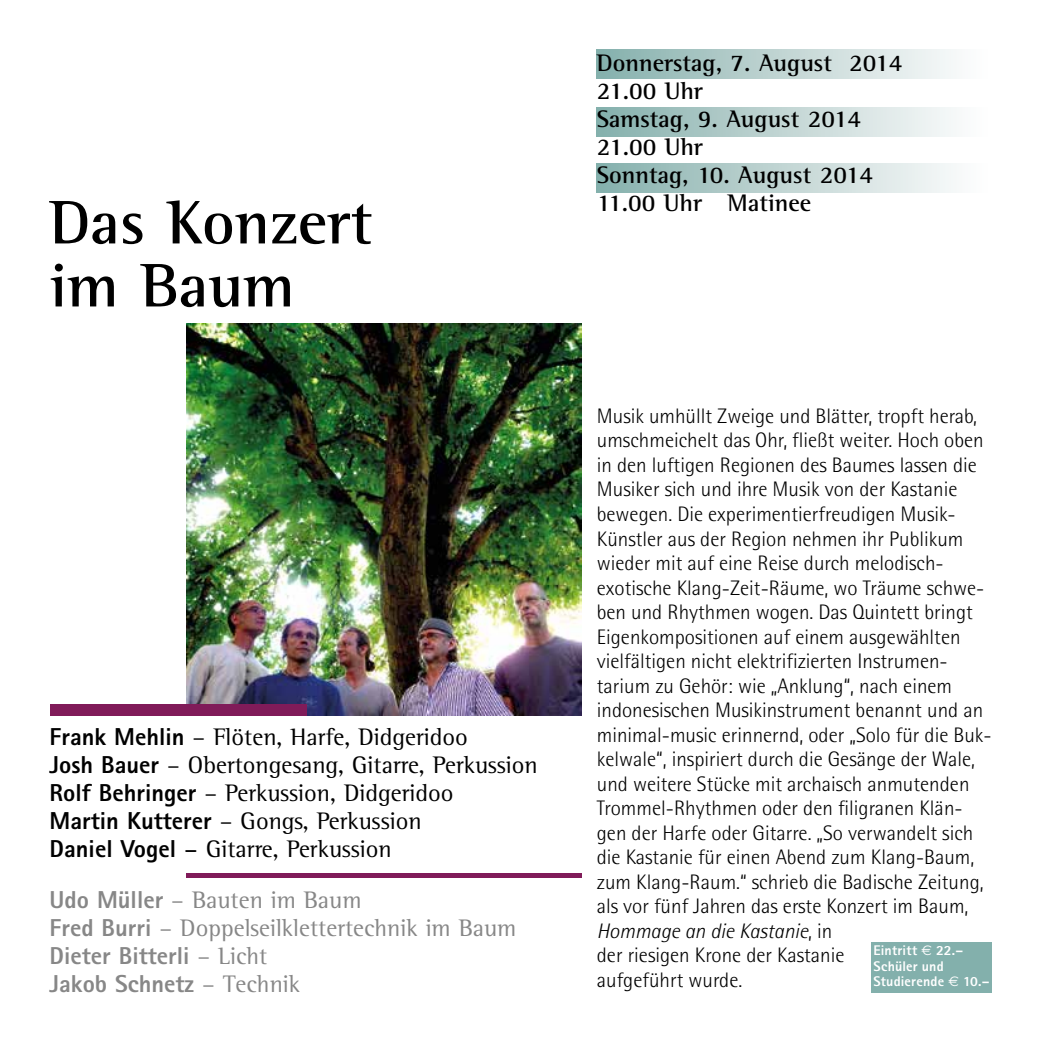
<style>
.page{position:relative;width:1042px;height:1042px;background:#fff}
.page>*{position:absolute;margin:0;border:0;box-sizing:border-box;transform-origin:0 0}
.t1{font:700 63px/63px "Rotis Semi Serif";color:#000}
.t2{font:24.5px/28px "Rotis Semi Serif";color:#000}
.t3{font:700 24.5px/28px "Rotis Semi Serif";color:#000}
.t4{font:24.5px/28px "Rotis Semi Serif";color:#878787}
.t5{font:800 24.5px/28px "Rotis Sans Serif";color:#878787}
.t6{font:300 21px/24.5px "Rotis Semi Sans";color:#000}
.t7{font:800 14px/15.8px "Rotis Sans Serif";letter-spacing:.01em;color:#fff}
.s1{font-family:"Rotis Sans Serif";font-weight:800}
.s2{font-weight:700}
.s3{font-family:"Rotis Semi Serif";font-weight:400}
.s4{font-style:italic}
.s5{font-family:"Euro Sans";font-weight:400}
</style>
<div class="page">
<div style="left:597px;top:50px;width:395px;height:29px;background:linear-gradient(to right,#86b0ac,#fff)"></div>
<div style="left:597px;top:108px;width:395px;height:29px;background:linear-gradient(to right,#86b0ac,#fff)"></div>
<div style="left:597px;top:163px;width:395px;height:29px;background:linear-gradient(to right,#86b0ac,#fff)"></div>
<img style="left:186px;top:323px;width:396px;height:393px">
<div style="left:186px;top:873px;width:396px;height:5px;background:#801b59"></div>
<div style="left:50px;top:704px;width:257px;height:12px;background:#801b59"></div>
<div style="left:871px;top:942px;width:121px;height:50px;background:#83b0ac"></div>
<h1 class="t1" style="left:50px;top:190px;width:324px">Das Konzert im Baum</h1>
<p class="t2" style="left:50px;top:723px;width:489px"><span class="s1">Frank Mehlin</span> – Flöten, Harfe, Didgeridoo<br><span class="s1">Josh Bauer</span> – Obertongesang, Gitarre, Perkussion <span class="s1">Rolf Behringer</span> – Perkussion, Didgeridoo<br><span class="s1">Martin Kutterer</span> – Gongs, Perkussion<br><span class="s1">Daniel Vogel</span> <span class="s2">–</span> Gitarre, Perkussion</p>
<p class="t4" style="left:50px;top:886px;width:468px"><span class="s1">Udo Müller</span> – Bauten im Baum<br><span class="s1">Fred Burri</span> – Doppelseilklettertechnik im Baum</p>
<p class="t5" style="left:50px;top:941px;width:252px">Dieter Bitterli <span class="s3">– Licht<br></span>Jakob Schnetz <span class="s3">– Technik</span></p>
<p class="t3" style="left:597px;top:48px;width:307px">Donnerstag, 7. August 2014<br>21.00 Uhr<br>Samstag, 9. August 2014<br>21.00 Uhr<br>Sonntag, 10. August 2014<br>11.00 Uhr Matinee</p>
<p class="t6" style="left:597px;top:403px;width:396px">Musik umhüllt Zweige und Blätter, tropft herab, umschmeichelt das Ohr, fließt weiter. Hoch oben in den luftigen Regionen des Baumes lassen die Musiker sich und ihre Musik von der Kastanie bewegen. Die experimentierfreudigen Musik-Künstler aus der Region nehmen ihr Publikum wieder mit auf eine Reise durch melodisch&shy;exotische Klang-Zeit-Räume, wo Träume schwe&shy;ben und Rhythmen wogen. Das Quintett bringt Eigenkompositionen auf einem ausgewählten vielfältigen nicht elektrifizierten Instrumen&shy;tarium zu Gehör: wie „Anklung“, nach einem indonesischen Musikinstrument benannt und an minimal-music erinnernd, oder „Solo für die Buc&shy;kelwale“, inspiriert durch die Gesänge der Wale, und weitere Stücke mit archaisch anmutenden Trommel-Rhythmen oder den filigranen Klän&shy;gen der Harfe oder Gitarre. „So verwandelt sich die Kastanie für einen Abend zum Klang-Baum, zum Klang-Raum.“ schrieb die Badische Zeitung, als vor fünf Jahren das erste Konzert im Baum, <span class="s4">Hommage an die Kastanie</span>, in<br>der riesigen Krone der Kastanie<br>aufgeführt wurde.</p>
<p class="t7" style="left:873px;top:942px;width:117px">Eintritt <span class="s5">E</span> 22.–<br>Schüler und<br>Studierende <span class="s5">E</span> 10.–</p>
</div>
